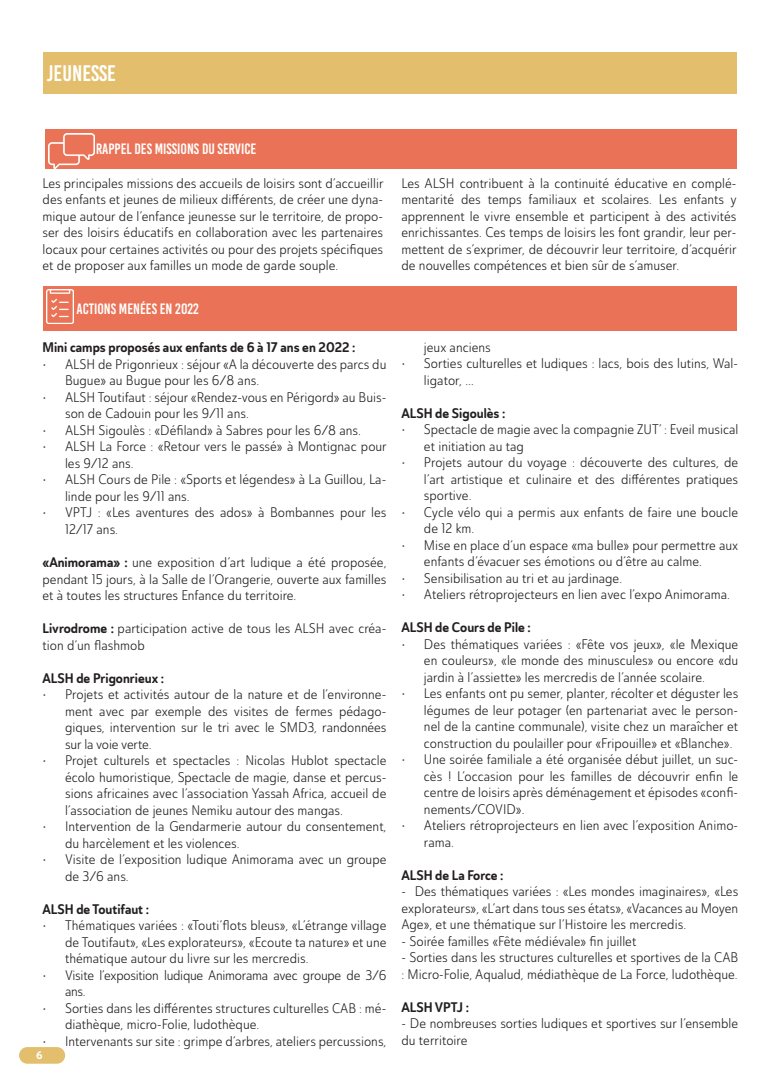
<style>
.page{position:relative;width:780px;height:1088px;background:#fff}
.page>*{position:absolute;margin:0;border:0;box-sizing:border-box;transform-origin:0 0}
.t1{font:22.5px "Bebas Kai";color:#fff}
.t2{font:15px "Bebas Kai";color:#fff}
.t3{font:13.75px/16.5px "Ainslie Sans Con Boo";color:#231f20}
.t4{font:13.75px "Ainslie Sans Con Bol";color:#231f20}
.t5{font:13.75px/16.5px "Ainslie Sans Con Boo";letter-spacing:-.02em;color:#231f20}
.t6{font:700 11.25px "Averta CY";color:#fff}
.s1{font-family:"Ainslie Sans Con Bol"}
</style>
<div class="page">
<div style="left:43px;top:52px;width:693px;height:41px;background:#e3bf6d"></div>
<div style="left:43px;top:286px;width:693px;height:44px;background:#ea7256"></div>
<img style="left:46px;top:289px;width:27px;height:35px">
<div style="left:45px;top:129px;width:691px;height:40px;background:#ea7256"></div>
<img style="left:48px;top:134px;width:47px;height:34px">
<div style="left:19px;top:1047px;width:46px;height:17px;background:#e3bf6d;border-radius:8px"></div>
<h1 class="t1" style="left:47px;top:61px;width:71px">JEUNESSE</h1>
<p class="t2" style="left:96px;top:141px;width:162px">RAPPEL DES MISSIONS DU SERVICE</p>
<p class="t3" style="left:43px;top:175px;width:342px;text-align:justify">Les principales missions des accueils de loisirs sont d’accueillir des enfants et jeunes de milieux différents, de créer une dyna&shy;mique autour de l’enfance jeunesse sur le territoire, de propo&shy;ser des loisirs éducatifs en collaboration avec les partenaires locaux pour certaines activités ou pour des projets spécifiques et de proposer aux familles un mode de garde souple.</p>
<p class="t2" style="left:77px;top:300px;width:124px">ACTIONS MENÉES EN 2022</p>
<p class="t4" style="left:43px;top:339px;width:314px">Mini camps proposés aux enfants de 6 à 17 ans en 2022 :</p>
<p class="t3" style="left:65px;top:356px;width:323px;text-indent:-22px">• ALSH de Prigonrieux : séjour «A la découverte des parcs du<br>Bugue» au Bugue pour les 6/8 ans.</p>
<p class="t3" style="left:65px;top:389px;width:323px;text-indent:-22px">• ALSH Toutifaut : séjour «Rendez-vous en Périgord» au Buis&shy;son de Cadouin pour les 9/11 ans.</p>
<p class="t3" style="left:43px;top:422px;width:320px">• ALSH Sigoulès : «Défiland» à Sabres pour les 6/8 ans.</p>
<p class="t3" style="left:65px;top:438px;width:323px;text-indent:-22px">• ALSH La Force : «Retour vers le passé» à Montignac pour les 9/12 ans.</p>
<p class="t3" style="left:65px;top:471px;width:323px;text-indent:-22px">• ALSH Cours de Pile : «Sports et légendes» à La Guillou, La&shy;linde pour les 9/11 ans.</p>
<p class="t3" style="left:65px;top:504px;width:323px;text-indent:-22px">• VPTJ : «Les aventures des ados» à Bombannes pour les<br>12/17 ans.</p>
<p class="t3" style="left:43px;top:554px;width:345px;text-align:justify"><span class="s1">«Animorama» :</span> une exposition d’art ludique a été proposée, pendant 15 jours, à la Salle de l’Orangerie, ouverte aux familles et à toutes les structures Enfance du territoire.</p>
<p class="t3" style="left:43px;top:620px;width:345px"><span class="s1">Livrodrome :</span> participation active de tous les ALSH avec créa&shy;tion d’un flashmob</p>
<p class="t4" style="left:43px;top:669px;width:123px">ALSH de Prigonrieux :</p>
<p class="t3" style="left:65px;top:686px;width:323px;text-align:justify;text-indent:-22px">• Projets et activités autour de la nature et de l’environne&shy;ment avec par exemple des visites de fermes pédago&shy;giques, intervention sur le tri avec le SMD3, randonnées sur la voie verte.</p>
<p class="t3" style="left:65px;top:752px;width:323px;text-align:justify;text-indent:-22px">• Projet culturels et spectacles : Nicolas Hublot spectacle écolo humoristique, Spectacle de magie, danse et percus&shy;sions africaines avec l’association Yassah Africa, accueil de l’association de jeunes Nemiku autour des mangas.</p>
<p class="t3" style="left:65px;top:818px;width:323px;text-indent:-22px">• Intervention de la Gendarmerie autour du consentement, du harcèlement et les violences.</p>
<p class="t3" style="left:65px;top:851px;width:323px;text-indent:-22px">• Visite de l’exposition ludique Animorama avec un groupe de 3/6 ans.</p>
<p class="t4" style="left:43px;top:900px;width:108px">ALSH de Toutifaut :</p>
<p class="t3" style="left:65px;top:917px;width:323px;text-align:justify;text-indent:-23px">• Thématiques variées : «Touti’flots bleus», «L’étrange village de Toutifaut», «Les explorateurs», «Ecoute ta nature» et une thématique autour du livre sur les mercredis.</p>
<p class="t5" style="left:65px;top:966px;width:323px;text-indent:-22px">• Visite l’exposition ludique Animorama avec groupe de 3/6 ans.</p>
<p class="t3" style="left:65px;top:999px;width:323px;text-indent:-22px">• Sorties dans les différentes structures culturelles CAB : mé&shy;diathèque, micro-Folie, ludothèque.</p>
<p class="t3" style="left:43px;top:1032px;width:345px">• Intervenants sur site : grimpe d’arbres, ateliers percussions,</p>
<p class="t6" style="left:36px;top:1047px;width:8px">6</p>
<p class="t3" style="left:401px;top:175px;width:337px;text-align:justify">Les ALSH contribuent à la continuité éducative en complé&shy;mentarité des temps familiaux et scolaires. Les enfants y apprennent le vivre ensemble et participent à des activités enrichissantes. Ces temps de loisirs les font grandir, leur per&shy;mettent de s’exprimer, de découvrir leur territoire, d’acquérir de nouvelles compétences et bien sûr de s’amuser.</p>
<p class="t3" style="left:424px;top:338px;width:68px">jeux anciens</p>
<p class="t3" style="left:424px;top:355px;width:316px;text-indent:-22px">• Sorties culturelles et ludiques : lacs, bois des lutins, Wal&shy;ligator, …</p>
<p class="t4" style="left:401px;top:404px;width:105px">ALSH de Sigoulès :</p>
<p class="t3" style="left:424px;top:421px;width:316px;text-indent:-22px">• Spectacle de magie avec la compagnie ZUT’ : Eveil musical et initiation au tag</p>
<p class="t3" style="left:424px;top:454px;width:316px;text-align:justify;text-indent:-22px">• Projets autour du voyage : découverte des cultures, de l’art artistique et culinaire et des différentes pratiques sportive.</p>
<p class="t3" style="left:424px;top:503px;width:316px;text-indent:-22px">• Cycle vélo qui a permis aux enfants de faire une boucle de 12 km.</p>
<p class="t3" style="left:424px;top:536px;width:316px;text-indent:-22px">• Mise en place d’un espace «ma bulle» pour permettre aux enfants d’évacuer ses émotions ou d’être au calme.</p>
<p class="t3" style="left:401px;top:569px;width:222px">• Sensibilisation au tri et au jardinage.</p>
<p class="t3" style="left:401px;top:586px;width:330px">• Ateliers rétroprojecteurs en lien avec l’expo Animorama.</p>
<p class="t4" style="left:401px;top:618px;width:131px">ALSH de Cours de Pile :</p>
<p class="t3" style="left:424px;top:635px;width:316px;text-align:justify;text-indent:-22px">• Des thématiques variées : «Fête vos jeux», «le Mexique en couleurs», «le monde des minuscules» ou encore «du jardin à l’assiette» les mercredis de l’année scolaire.</p>
<p class="t3" style="left:424px;top:685px;width:316px;text-align:justify;text-indent:-22px">• Les enfants ont pu semer, planter, récolter et déguster les légumes de leur potager (en partenariat avec le person&shy;nel de la cantine communale), visite chez un maraîcher et construction du poulailler pour «Fripouille» et «Blanche».</p>
<p class="t3" style="left:424px;top:751px;width:316px;text-align:justify;text-indent:-22px">• Une soirée familiale a été organisée début juillet, un suc&shy;cès ! L’occasion pour les familles de découvrir enfin le centre de loisirs après déménagement et épisodes «confi&shy;nements/COVID».</p>
<p class="t3" style="left:424px;top:817px;width:316px;text-indent:-22px">• Ateliers rétroprojecteurs en lien avec l’exposition Animo&shy;rama.</p>
<p class="t4" style="left:401px;top:866px;width:104px">ALSH de La Force :</p>
<p class="t3" style="left:401px;top:883px;width:338px;text-align:justify">- Des thématiques variées : «Les mondes imaginaires», «Les explorateurs», «L’art dans tous ses états», «Vacances au Moyen Age», et une thématique sur l’Histoire les mercredis.</p>
<p class="t3" style="left:401px;top:932px;width:236px">- Soirée familles «Fête médiévale» fin juillet</p>
<p class="t3" style="left:401px;top:949px;width:338px">- Sorties dans les structures culturelles et sportives de la CAB : Micro-Folie, Aqualud, médiathèque de La Force, ludothèque.</p>
<p class="t4" style="left:401px;top:998px;width:69px">ALSH VPTJ :</p>
<p class="t3" style="left:401px;top:1015px;width:338px">- De nombreuses sorties ludiques et sportives sur l’ensemble du territoire</p>
</div>
